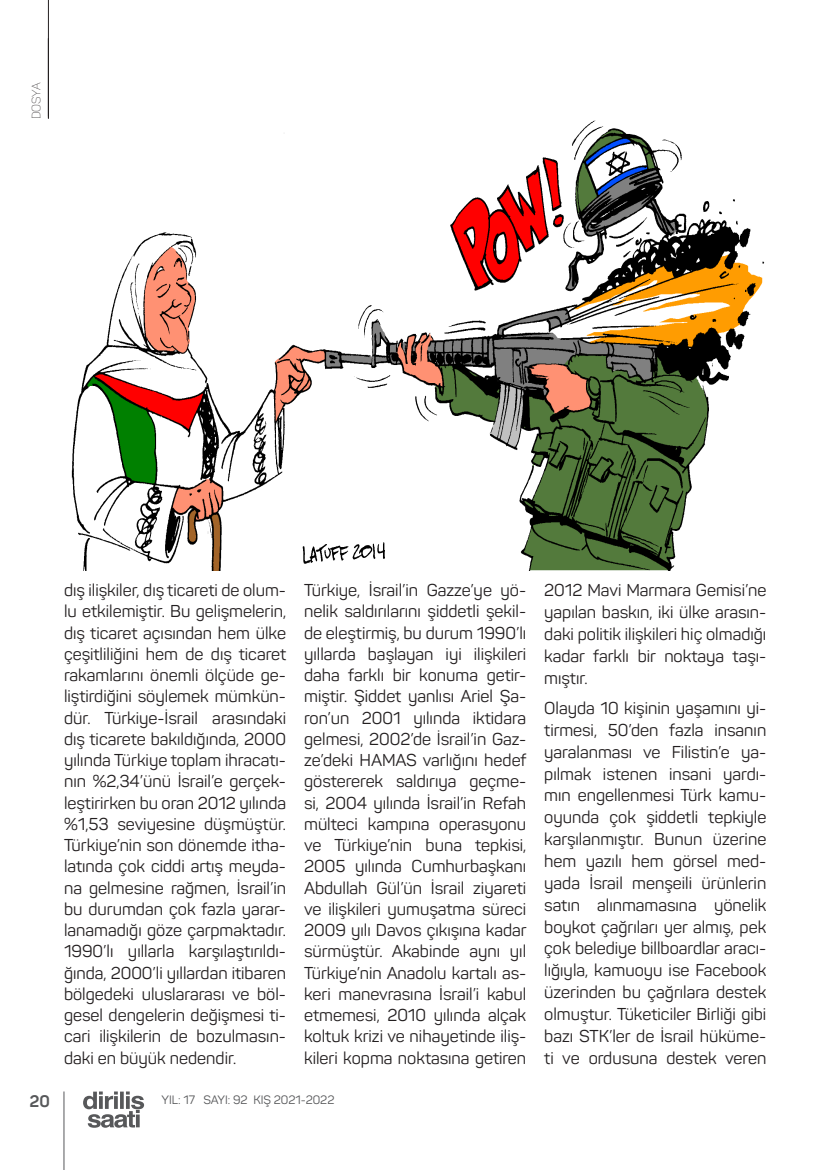
<style>
.page{position:relative;width:830px;height:1170px;background:#fff}
.page>*{position:absolute;margin:0;border:0;box-sizing:border-box;transform-origin:0 0}
.t1{font:16.95px/21.3px "Panton";color:#231f20;text-align:justify}
.t2{font:700 16.5px "Panton";color:#57585a}
.t3{font:12px "Panton";color:#57585a}
.t4{font:200 12px "Panton";letter-spacing:-.01em;color:#231f20}
</style>
<div class="page">
<hr style="left:64px;top:1091px;width:1px;height:78px;background:#57585a">
<svg style="left:83px;top:1091px;width:61px;height:36px"></svg>
<hr style="left:48px;top:0;width:1px;height:116px;background:#231f20">
<hr style="left:48px;top:38px;width:1px;height:80px;background:#231f20">
<img style="left:71px;top:120px;width:694px;height:450px">
<p class="t4" style="left:29px;top:119px;width:38px;rotate:-90deg">DOSYA</p>
<p class="t1" style="left:64px;top:579px;width:223px">dış ilişkiler, dış ticareti de olum&shy;lu etkilemiştir. Bu gelişmelerin, dış ticaret açısından hem ülke çeşitliliğini hem de dış ticaret rakamlarını önemli ölçüde ge&shy;liştirdiğini söylemek mümkün&shy;dür. Türkiye-İsrail arasındaki dış ticarete bakıldığında, 2000 yılında Türkiye toplam ihracatı&shy;nın %2,34’ünü İsrail’e gerçek&shy;leştirirken bu oran 2012 yılında %1,53 seviyesine düşmüştür.<br>Türkiye’nin son dönemde itha&shy;latında çok ciddi artış meyda&shy;na gelmesine rağmen, İsrail’in bu durumdan çok fazla yarar&shy;lanamadığı göze çarpmaktadır.<br>1990’lı yıllarla karşılaştırıldı&shy;ğında, 2000’li yıllardan itibaren bölgedeki uluslararası ve böl&shy;gesel dengelerin değişmesi ti&shy;cari ilişkilerin de bozulmasın&shy;daki en büyük nedendir.</p>
<p class="t1" style="left:304px;top:579px;width:224px">Türkiye, İsrail’in Gazze’ye yö&shy;nelik saldırılarını şiddetli şekil&shy;de eleştirmiş, bu durum 1990’lı yıllarda başlayan iyi ilişkileri daha farklı bir konuma getir&shy;miştir. Şiddet yanlısı Ariel Şa&shy;ron’un 2001 yılında iktidara gelmesi, 2002’de İsrail’in Gaz&shy;ze’deki HAMAS varlığını hedef göstererek saldırıya geçme&shy;si, 2004 yılında İsrail’in Refah mülteci kampına operasyonu ve Türkiye’nin buna tepkisi, 2005 yılında Cumhurbaşkanı Abdullah Gül’ün İsrail ziyareti ve ilişkileri yumuşatma süreci 2009 yılı Davos çıkışına kadar sürmüştür. Akabinde aynı yıl Türkiye’nin Anadolu kartalı as&shy;keri manevrasına İsrail’i kabul etmemesi, 2010 yılında alçak koltuk krizi ve nihayetinde iliş&shy;kileri kopma noktasına getiren</p>
<p class="t1" style="left:544px;top:579px;width:223px;line-height:21.9px">2012 Mavi Marmara Gemisi’ne yapılan baskın, iki ülke arasın&shy;daki politik ilişkileri hiç olmadığı kadar farklı bir noktaya taşı&shy;mıştır.</p>
<p class="t1" style="left:544px;top:697px;width:223px;line-height:21.9px">Olayda 10 kişinin yaşamını yi&shy;tirmesi, 50’den fazla insanın yaralanması ve Filistin’e ya&shy;pılmak istenen insani yardı&shy;mın engellenmesi Türk kamu&shy;oyunda çok şiddetli tepkiyle karşılanmıştır. Bunun üzerine hem yazılı hem görsel med&shy;yada İsrail menşeili ürünlerin satın alınmamasına yönelik boykot çağrıları yer almış, pek çok belediye billboardlar aracı&shy;lığıyla, kamuoyu ise Facebook üzerinden bu çağrılara destek olmuştur. Tüketiciler Birliği gibi bazı STK’ler de İsrail hüküme&shy;ti ve ordusuna destek veren</p>
<p class="t2" style="left:30px;top:1090px;width:22px">20</p>
<p class="t3" style="left:161px;top:1091px;width:174px">YIL: 17 SAYI: 92 KIŞ 2021-2022</p>
</div>
